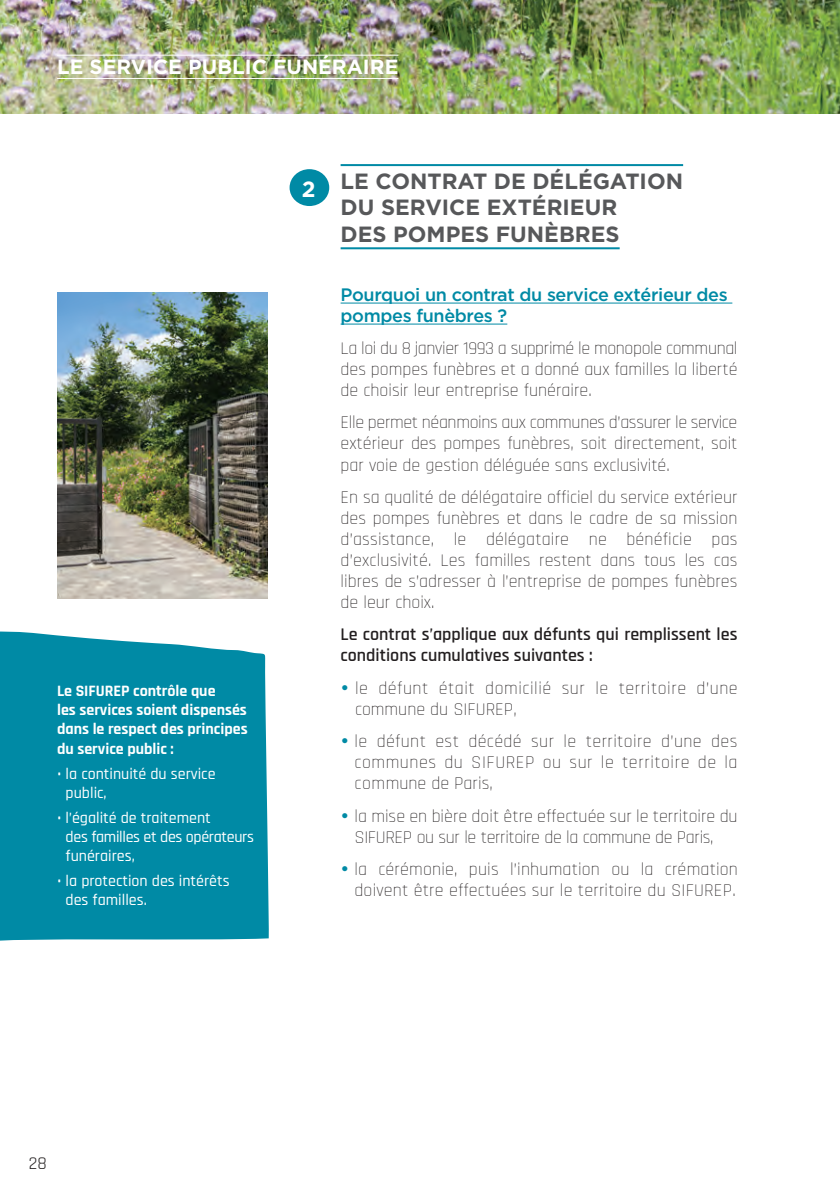
<style>
.page{position:relative;width:840px;height:1195px;background:#fff}
.page>*{position:absolute;margin:0;border:0;box-sizing:border-box;transform-origin:0 0}
.t1{font:700 22px/26.4px "Gotham";color:#57585a}
.t2{font:700 22px "Gotham";color:#fff}
.t3{font:700 20.4px "Gotham";color:#fff}
.t4{font:300 18px/21px "Rajdhani";color:#231f20;text-align:justify}
.t5{font:600 18px/21px "Rajdhani";color:#231f20}
.t6{font:300 18px/21px "Rajdhani";letter-spacing:.03em;color:#231f20}
.t7{font:500 18px/21px "Gotham";letter-spacing:-.02em;color:#008aa5}
.t8{font:18px "Rajdhani";color:#231f20}
.t9{font:500 16px/19.2px "Rajdhani";color:#fff}
.t10{font:700 16px/19.2px "Rajdhani";color:#fff}
.s1{font-family:"Gotham";font-weight:500;color:#008aa5}
</style>
<div class="page">
<img style="left:0;top:0;width:840px;height:114px">
<div style="left:290px;top:169px;width:39px;height:37px;background:#008aa5;border-radius:50%"></div>
<hr style="left:57px;top:55px;width:341px;height:1px;background:#fff">
<hr style="left:57px;top:78px;width:341px;height:1px;background:#fff">
<hr style="left:341px;top:164px;width:342px;height:2px;background:#008aa5">
<hr style="left:341px;top:247px;width:279px;height:2px;background:#008aa5">
<hr style="left:341px;top:303px;width:391px;height:1px;background:#008aa5">
<hr style="left:341px;top:324px;width:166px;height:1px;background:#008aa5">
<img style="left:57px;top:292px;width:211px;height:306px">
<div style="left:0;top:631px;width:269px;height:310px;background:#008aa5"></div>
<p class="t3" style="left:57px;top:55px;width:343px">LE SERVICE PUBLIC FUNÉRAIRE</p>
<p class="t10" style="left:57px;top:681px;width:192px">Le SIFUREP contrôle que<br>les services soient dispensés dans le respect des principes du service public :</p>
<p class="t9" style="left:66px;top:764px;width:151px;text-indent:-9px">• la continuité du service public,</p>
<p class="t9" style="left:66px;top:808px;width:190px;text-indent:-9px">• l’égalité de traitement<br>des familles et des opérateurs funéraires,</p>
<p class="t9" style="left:66px;top:871px;width:166px;text-indent:-9px">• la protection des intérêts des familles.</p>
<p class="t2" style="left:302px;top:176px;width:15px">2</p>
<p class="t1" style="left:341px;top:167px;width:344px">LE CONTRAT DE DÉLÉGATION<br>DU SERVICE EXTÉRIEUR<br>DES POMPES FUNÈBRES</p>
<p class="t7" style="left:341px;top:283px;width:389px">Pourquoi un contrat du service extérieur des pompes funèbres ?</p>
<p class="t4" style="left:341px;top:338px;width:398px">La loi du 8 janvier 1993 a supprimé le monopole communal des pompes funèbres et a donné aux familles la liberté de choisir leur entreprise funéraire.</p>
<p class="t4" style="left:341px;top:413px;width:398px">Elle permet néanmoins aux communes d’assurer le service extérieur des pompes funèbres, soit directement, soit par voie de gestion déléguée sans exclusivité.</p>
<p class="t4" style="left:341px;top:487px;width:398px">En sa qualité de délégataire officiel du service extérieur des pompes funèbres et dans le cadre de sa mission d’assistance, le délégataire ne bénéficie pas d’exclusivité. Les familles restent dans tous les cas libres de s’adresser à l’entreprise de pompes funèbres de leur choix.</p>
<p class="t5" style="left:341px;top:624px;width:398px">Le contrat s’applique aux défunts qui remplissent les conditions cumulatives suivantes :</p>
<p class="t6" style="left:355px;top:678px;width:384px;text-indent:-14px"><span class="s1">•</span> le défunt était domicilié sur le territoire d’une commune du SIFUREP,</p>
<p class="t4" style="left:354px;top:731px;width:384px;text-indent:-14px"><span class="s1">•</span> le défunt est décédé sur le territoire d’une des communes du SIFUREP ou sur le territoire de la commune de Paris,</p>
<p class="t4" style="left:341px;top:805px;width:398px;text-align:center"><span class="s1">•</span> la mise en bière doit être effectuée sur le territoire du<br>SIFUREP ou sur le territoire de la commune de Paris,</p>
<p class="t4" style="left:341px;top:859px;width:399px;text-align:right"><span class="s1">•</span> la cérémonie, puis l’inhumation ou la crémation doivent être effectuées sur le territoire du SIFUREP.</p>
<p class="t8" style="left:29px;top:1152px;width:19px">28</p>
</div>
